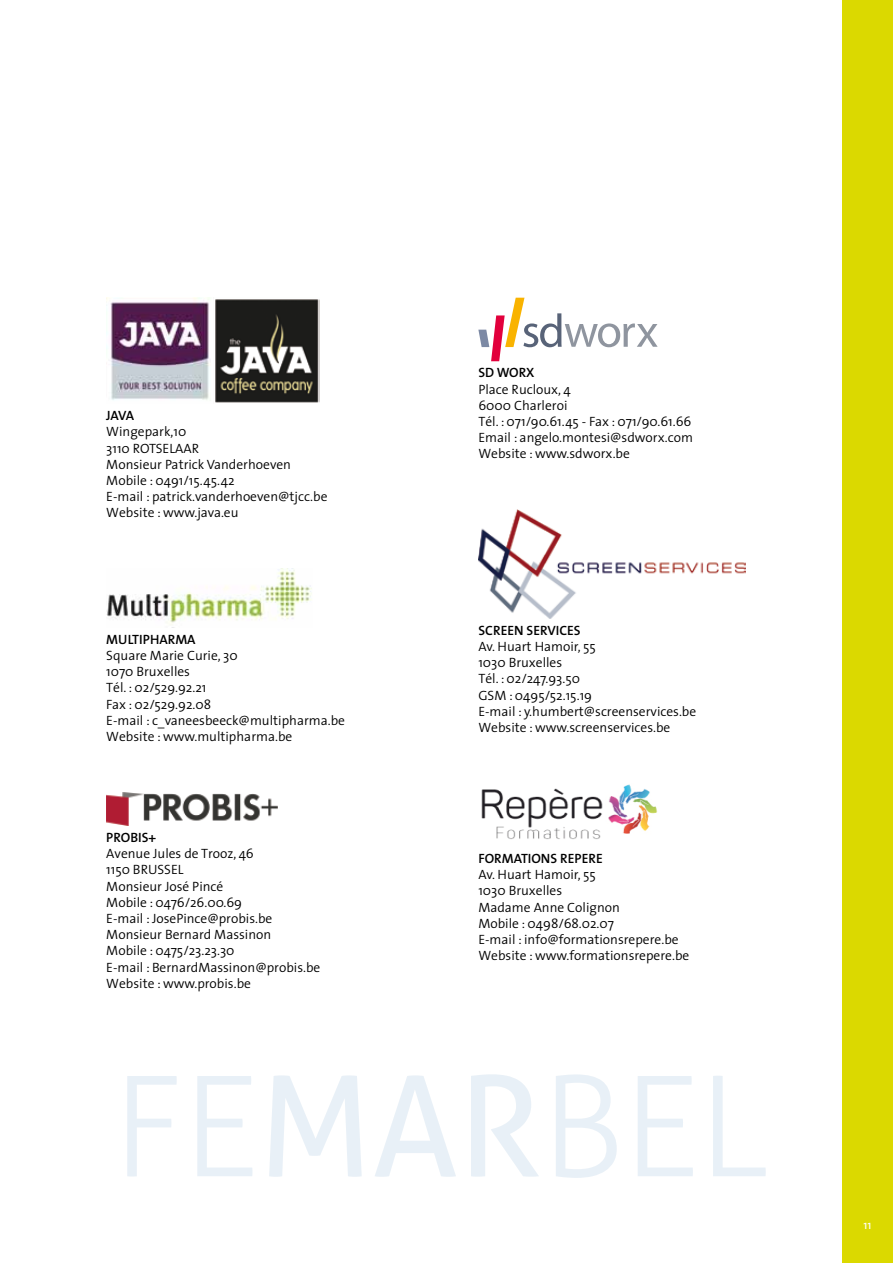
<style>
.page{position:relative;width:893px;height:1263px;background:#fff}
.page>*{position:absolute;margin:0;border:0;box-sizing:border-box;transform-origin:0 0}
.t1{font:300 13.5px/16.2px "The Sans";color:#000}
.t2{font:600 13.5px "The Sans";color:#000}
.t3{font:12px "The Sans";color:#fff}
</style>
<div class="page">
<div style="left:842px;top:0;width:51px;height:1263px;background:#dbd900"></div>
<svg style="left:127px;top:1076px;width:50px;height:100px"></svg>
<svg style="left:197px;top:1076px;width:55px;height:100px"></svg>
<svg style="left:269px;top:1075px;width:93px;height:102px"></svg>
<svg style="left:375px;top:1075px;width:81px;height:102px"></svg>
<svg style="left:471px;top:1074px;width:68px;height:103px"></svg>
<svg style="left:556px;top:1074px;width:61px;height:104px"></svg>
<svg style="left:638px;top:1076px;width:55px;height:100px"></svg>
<svg style="left:713px;top:1076px;width:53px;height:100px"></svg>
<img style="left:106px;top:298px;width:213px;height:105px">
<img style="left:106px;top:569px;width:206px;height:56px">
<img style="left:106px;top:792px;width:172px;height:34px">
<svg style="left:478px;top:298px;width:180px;height:63px"></svg>
<img style="left:478px;top:510px;width:267px;height:108px">
<img style="left:481px;top:784px;width:177px;height:55px">
<p class="t2" style="left:106px;top:404px;width:29px">JAVA</p>
<p class="t1" style="left:106px;top:423px;width:223px">Wingepark,10<br>3110 ROTSELAAR<br>Monsieur Patrick Vanderhoeven<br>Mobile : 0491/15.45.42<br>E-mail : patrick.vanderhoeven@tjcc.be<br>Website : www.java.eu</p>
<p class="t2" style="left:106px;top:628px;width:91px">MULTIPHARMA</p>
<p class="t1" style="left:106px;top:647px;width:240px">Square Marie Curie, 30<br>1070 Bruxelles<br>Tél. : 02/529.92.21<br>Fax : 02/529.92.08<br>E-mail : c_vaneesbeeck@multipharma.be<br>Website : www.multipharma.be</p>
<p class="t2" style="left:106px;top:826px;width:51px">PROBIS+</p>
<p class="t1" style="left:106px;top:845px;width:216px">Avenue Jules de Trooz, 46<br>1150 BRUSSEL<br>Monsieur José Pincé<br>Mobile : 0476/26.00.69<br>E-mail : JosePince@probis.be<br>Monsieur Bernard Massinon<br>Mobile : 0475/23.23.30<br>E-mail : BernardMassinon@probis.be<br>Website : www.probis.be</p>
<p class="t2" style="left:478px;top:362px;width:58px">SD WORX</p>
<p class="t1" style="left:478px;top:381px;width:216px">Place Rucloux, 4<br>6000 Charleroi<br>Tél. : 071/90.61.45 - Fax : 071/90.61.66<br>Email : angelo.montesi@sdworx.com<br>Website : www.sdworx.be</p>
<p class="t2" style="left:478px;top:619px;width:104px">SCREEN SERVICES</p>
<p class="t1" style="left:478px;top:638px;width:219px">Av. Huart Hamoir, 55<br>1030 Bruxelles<br>Tél. : 02/247.93.50<br>GSM : 0495/52.15.19<br>E-mail : y.humbert@screenservices.be<br>Website : www.screenservices.be</p>
<p class="t2" style="left:478px;top:847px;width:126px">FORMATIONS REPERE</p>
<p class="t1" style="left:478px;top:866px;width:213px">Av. Huart Hamoir, 55<br>1030 Bruxelles<br>Madame Anne Colignon<br>Mobile : 0498/68.02.07<br>E-mail : info@formationsrepere.be<br>Website : www.formationsrepere.be</p>
<p class="t3" style="left:863px;top:1215px;width:10px">11</p>
</div>
